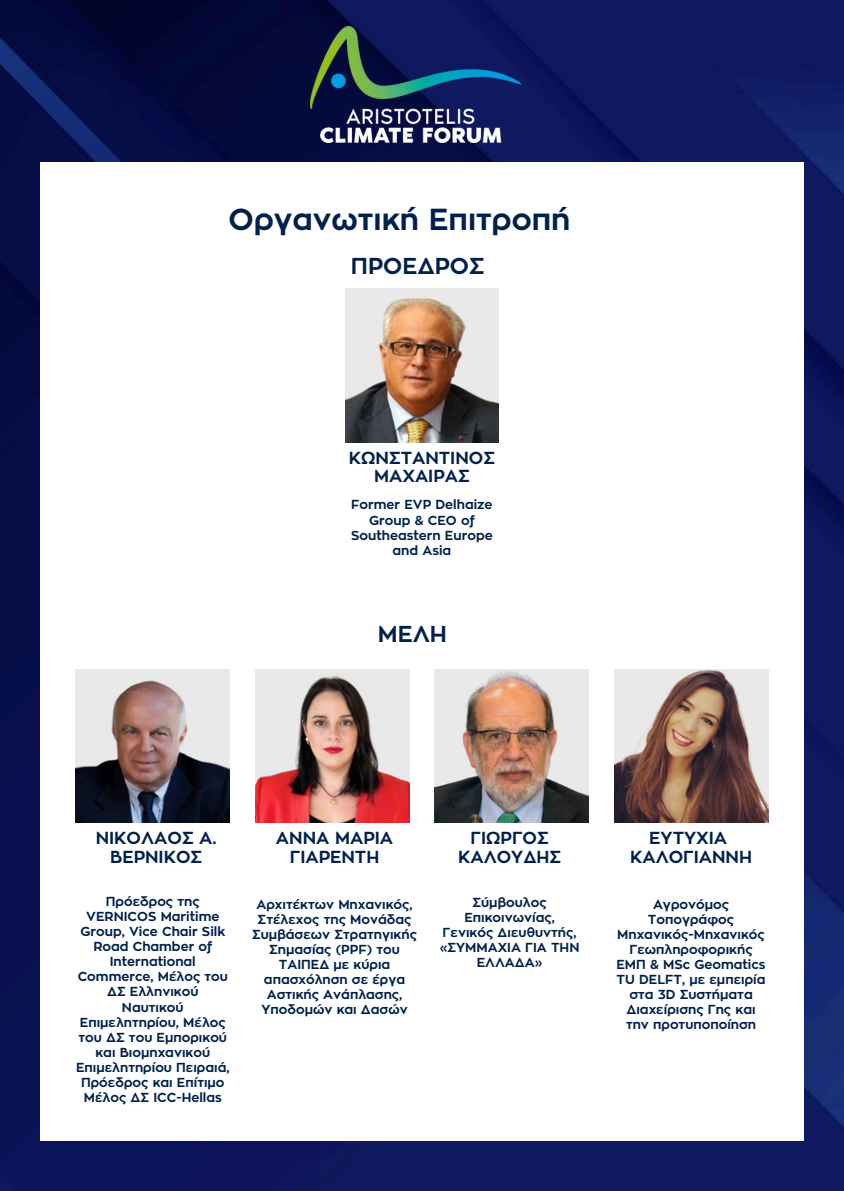
<style>
.page{position:relative;width:844px;height:1191px;background:#fff}
.page>*{position:absolute;margin:0;border:0;box-sizing:border-box;transform-origin:0 0}
.t1{font:700 30.1px "Zona Pro";color:#00214d}
.t2{font:700 22.75px "Zona Pro";color:#00214d}
.t3{font:700 17.32px/18.4px "Zona Pro";color:#00214d;text-align:center}
.t4{font:700 12.95px/15px "Zona Pro";color:#00214d;text-align:center}
</style>
<div class="page">
<img style="left:0;top:0;width:843px;height:1190px">
<div style="left:40px;top:162px;width:763px;height:978px;background:#fff"></div>
<img style="left:345px;top:288px;width:154px;height:154px">
<img style="left:76px;top:669px;width:154px;height:153px">
<img style="left:255px;top:669px;width:154px;height:153px">
<img style="left:614px;top:669px;width:153px;height:153px">
<img style="left:434px;top:669px;width:154px;height:153px">
<img style="left:310px;top:27px;width:211px;height:115px">
<p class="t1" style="left:228px;top:206px;width:343px">Οργανωτική Επιτροπή</p>
<h3 class="t2" style="left:351px;top:256px;width:135px">ΠΡΟΕΔΡΟΣ</h3>
<p class="t3" style="left:349px;top:449px;width:148px">ΚΩΝΣΤΑΝΤΙΝΟΣ<br>ΜΑΧΑΙΡΑΣ</p>
<h2 class="t4" style="left:351px;top:498px;width:143px">Former EVP Delhaize<br>Group &amp; CEO of<br>Southeastern Europe and Asia</h2>
<p class="t2" style="left:378px;top:623px;width:71px">ΜΕΛΗ</p>
<p class="t3" style="left:96px;top:830px;width:122px">ΝΙΚΟΛΑΟΣ Α.<br>ΒΕΡΝΙΚΟΣ</p>
<h3 class="t4" style="left:76px;top:894px;width:155px">Πρόεδρος της<br>VERNICOS Maritime<br>Group, Vice Chair Silk<br>Road Chamber of<br>International<br>Commerce, Μέλος του<br>ΔΣ Ελληνικού<br>Ναυτικού<br>Επιμελητηρίου, Μέλος του ΔΣ του Εμπορικού και Βιομηχανικού<br>Επιμελητηρίου Πειραιά,<br>Πρόεδρος και Επίτιμο<br>Μέλος ΔΣ ICC-Hellas</h3>
<p class="t3" style="left:276px;top:830px;width:119px">ΑΝΝΑ ΜΑΡΙΑ<br>ΓΙΑΡΕΝΤΗ</p>
<h3 class="t4" style="left:252px;top:897px;width:166px">Αρχιτέκτων Μηχανικός,<br>Στέλεχος της Μονάδας<br>Συμβάσεων Στρατηγικής<br>Σημασίας (PPF) του<br>ΤΑΙΠΕΔ με κύρια απασχόληση σε έργα<br>Αστικής Ανάπλασης,<br>Υποδομών και Δασών</h3>
<p class="t3" style="left:458px;top:830px;width:105px">ΓΙΩΡΓΟΣ<br>ΚΑΛΟΥΔΗΣ</p>
<p class="t4" style="left:439px;top:895px;width:141px">Σύμβουλος<br>Επικοινωνίας,<br>Γενικός Διευθυντής, «ΣΥΜΜΑΧΙΑ ΓΙΑ ΤΗΝ<br>ΕΛΛΑΔΑ»</p>
<p class="t3" style="left:630px;top:830px;width:123px">ΕΥΤΥΧΙΑ<br>ΚΑΛΟΓΙΑΝΝΗ</p>
<h3 class="t4" style="left:616px;top:897px;width:151px">Αγρονόμος<br>Τοπογράφος<br>Μηχανικός-Μηχανικός<br>Γεωπληροφορικής<br>ΕΜΠ &amp; MSc Geomatics<br>TU DELFT, με εμπειρία στα 3D Συστήματα<br>Διαχείρισης Γης και την προτυποποίηση</h3>
</div>
